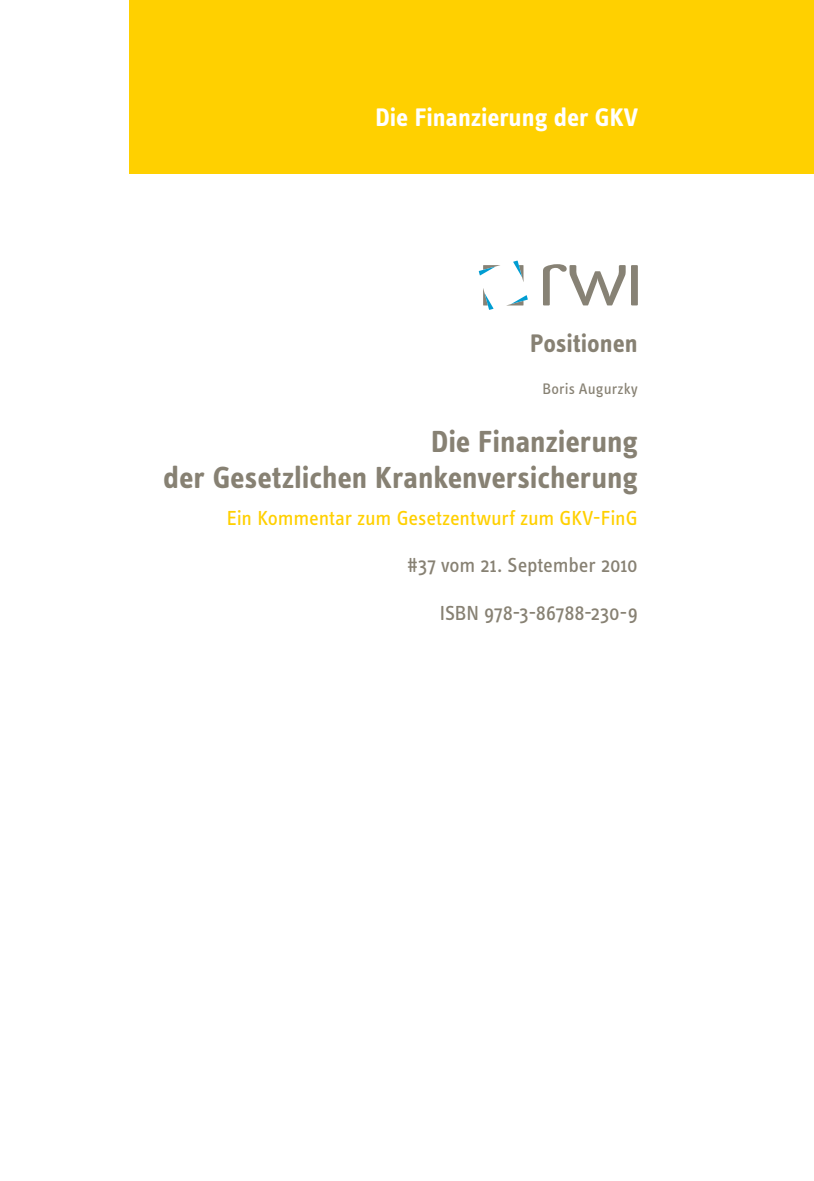
<style>
.page{position:relative;width:814px;height:1181px;background:#fff}
.page>*{position:absolute;margin:0;border:0;box-sizing:border-box;transform-origin:0 0}
.Titel{font:700 31.5px/36.8px "Info OT Text";letter-spacing:-.005em;color:#878173;text-align:right}
.Kopfzeile_rechts{font:700 26.25px "Info OT Text";color:#fff}
.Publikationsreihe{font:700 26.25px "Info OT Text";color:#878173}
.Auflage___Nr{font:21px "Info OT Text";letter-spacing:-.005em;color:#878173}
.Untertitel_2__Ebene{font:21px "Info OT Text";letter-spacing:-.005em;color:#ffd000}
.Institute_Namen{font:15.75px "Info OT Text";letter-spacing:.005em;color:#878173}
</style>
<div class="page">
<div style="left:129px;top:0;width:685px;height:174px;background:#ffd000"></div>
<svg style="left:479px;top:265px;width:21px;height:10px"></svg>
<svg style="left:483px;top:288px;width:10px;height:22px"></svg>
<svg style="left:513px;top:261px;width:10px;height:19px"></svg>
<svg style="left:508px;top:295px;width:20px;height:10px"></svg>
<div style="left:631px;top:265px;width:7px;height:40px;background:#878275"></div>
<svg style="left:543px;top:264px;width:82px;height:41px"></svg>
<p class="Kopfzeile_rechts" style="left:375px;top:101px;width:264px">Die Finanzierung der GKV</p>
<p class="Publikationsreihe" style="left:530px;top:327px;width:109px">Positionen</p>
<p class="Institute_Namen" style="left:542px;top:379px;width:97px">Boris Augurzky</p>
<p class="Titel" style="left:163px;top:422px;width:476px">Die Finanzierung<br>der Gesetzlichen Krankenversicherung</p>
<p class="Untertitel_2__Ebene" style="left:227px;top:505px;width:412px">Ein Kommentar zum Gesetzentwurf zum GKV-FinG</p>
<p class="Auflage___Nr" style="left:406px;top:552px;width:232px">#37 vom 21. September 2010</p>
<p class="Auflage___Nr" style="left:440px;top:600px;width:199px">ISBN 978-3-86788-230-9</p>
</div>
